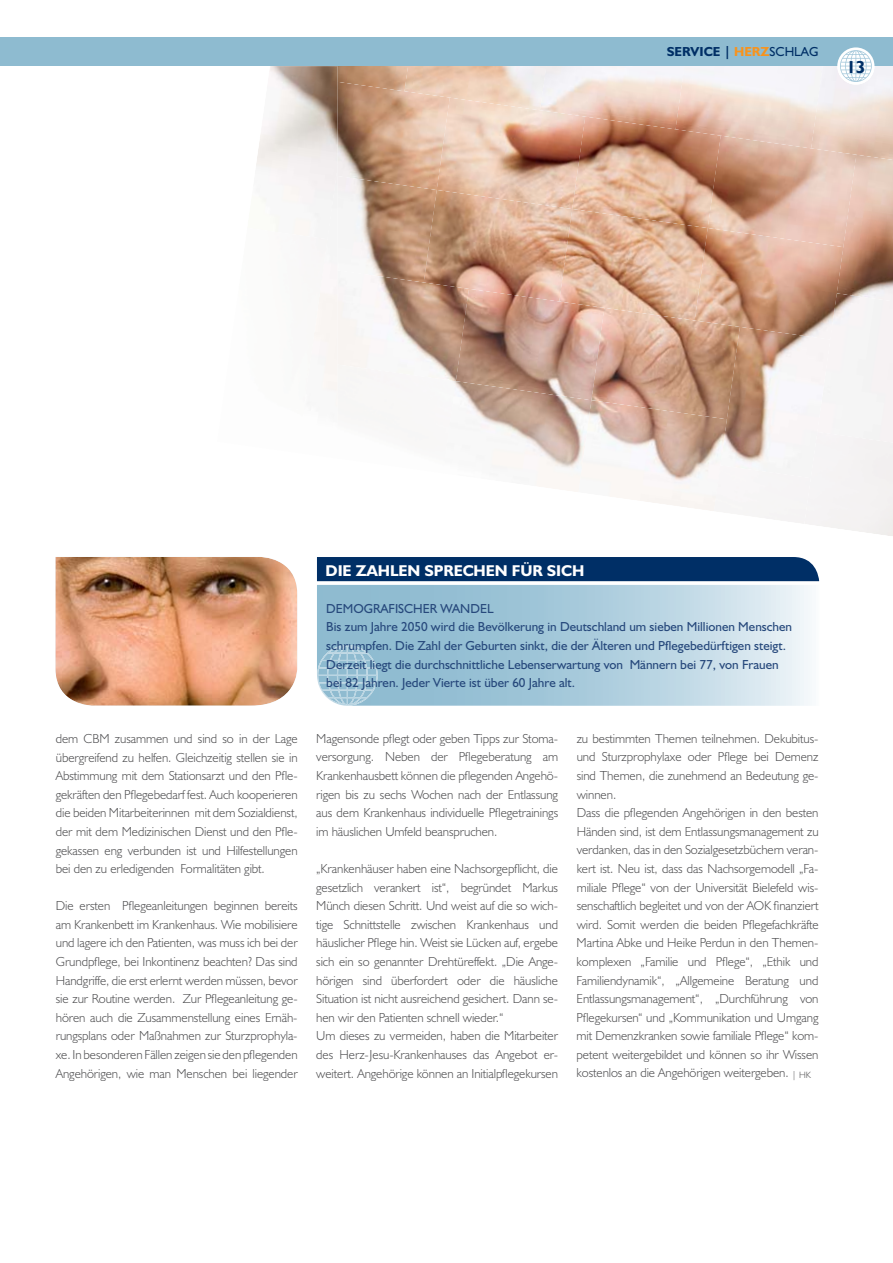
<style>
.page{position:relative;width:893px;height:1263px;background:#fff}
.page>*{position:absolute;margin:0;border:0;box-sizing:border-box;transform-origin:0 0}
.t1{font:700 17.55px "Humanist 521 BT";color:#002f66}
.t2{font:700 15.75px "Humanist 521 BT";letter-spacing:-.005em;color:#fff}
.t3{font:300 13.05px/18.6px "Humanist 521 BT";letter-spacing:-.005em;color:#4c4c4e;text-align:justify}
.t4{font:13.05px/18.6px "Humanist 521 BT";color:#27497c}
.t5{font:700 13.05px "Humanist 521 BT";color:#002f66}
.s1{color:#f7931d}
.s2{font-weight:400}
.s3{font-size:9.15px}
</style>
<div class="page">
<img style="left:337px;top:66px;width:67px;height:15px">
<img style="left:404px;top:66px;width:136px;height:31px">
<img style="left:540px;top:66px;width:135px;height:51px">
<img style="left:337px;top:81px;width:113px;height:94px">
<img style="left:436px;top:97px;width:149px;height:93px">
<img style="left:572px;top:117px;width:148px;height:92px">
<img style="left:707px;top:136px;width:149px;height:92px">
<img style="left:836px;top:155px;width:56px;height:138px">
<img style="left:337px;top:175px;width:100px;height:95px">
<img style="left:423px;top:190px;width:149px;height:99px">
<img style="left:559px;top:209px;width:148px;height:99px">
<img style="left:694px;top:228px;width:149px;height:99px">
<img style="left:817px;top:293px;width:75px;height:139px">
<img style="left:337px;top:270px;width:132px;height:94px">
<img style="left:456px;top:289px;width:148px;height:92px">
<img style="left:591px;top:308px;width:149px;height:92px">
<img style="left:720px;top:327px;width:110px;height:138px">
<img style="left:338px;top:364px;width:118px;height:17px">
<img style="left:452px;top:381px;width:139px;height:111px">
<img style="left:578px;top:400px;width:149px;height:111px">
<div style="left:804px;top:432px;width:88px;height:104px;background:#f4f2f3"></div>
<img style="left:713px;top:465px;width:98px;height:59px">
<div style="left:0;top:37px;width:892px;height:29px;background:#8ebbd0"></div>
<svg style="left:837px;top:47px;width:37px;height:38px"></svg>
<svg style="left:840px;top:50px;width:31px;height:32px"></svg>
<svg style="left:317px;top:585px;width:493px;height:121px;background:#afcede"></svg>
<svg style="left:317px;top:645px;width:61px;height:61px;background:#a5c8d9"></svg>
<div style="left:317px;top:557px;width:502px;height:24px;background:#002f66"></div>
<img style="left:256px;top:66px;width:81px;height:162px">
<div style="left:297px;top:153px;width:40px;height:238px;background:#f5f5f3"></div>
<img style="left:276px;top:228px;width:51px;height:163px">
<img style="left:55px;top:557px;width:243px;height:149px">
<p class="t5" style="left:666px;top:47px;width:153px">SERVICE | <span class="s1">HERZ</span><span class="s2">SCHLAG</span></p>
<h1 class="t1" style="left:846px;top:61px;width:21px">13</h1>
<p class="t3" style="left:56px;top:731px;width:243px">dem CBM zusammen und sind so in der Lage übergreifend zu helfen. Gleichzeitig stellen sie in Abstimmung mit dem Stationsarzt und den P-e&shy;gekräften den P-egebedarf fest. Auch kooperieren die beiden Mitarbeiterinnen mit dem Sozialdienst, der mit dem Medizinischen Dienst und den P-e&shy;gekassen eng verbunden ist und Hilfestellungen bei den zu erledigenden Formalitäten gibt.</p>
<p class="t3" style="left:56px;top:898px;width:243px">Die ersten P-egeanleitungen beginnen bereits am Krankenbett im Krankenhaus. Wie mobilisiere und lagere ich den Patienten, was muss ich bei der Grundp-ege, bei Inkontinenz beachten? Das sind Handgriffe, die erst erlernt werden müssen, bevor sie zur Routine werden. Zur P-egeanleitung ge&shy;hören auch die Zusammenstellung eines Ernäh - rungsplans oder Maßnahmen zur Sturzprophyla&shy;xe. In besonderen Fällen zeigen sie den p-egenden Angehörigen, wie man Menschen bei liegender</p>
<p class="t2" style="left:325px;top:565px;width:260px">DIE ZAHLEN SPRECHEN FÜR SICH</p>
<p class="t4" style="left:326px;top:601px;width:467px">DEMOGRAFISCHER WANDEL<br>Bis zum Jahre 2050 wird die Bevölkerung in Deutschland um sieben Millionen Menschen schrumpfen. Die Zahl der Geburten sinkt, die der Älteren und P-egebedürftigen steigt.<br>Derzeit liegt die durchschnittliche Lebenserwartung von Männern bei 77, von Frauen bei 82 Jahren. Jeder Vierte ist über 60 Jahre alt.</p>
<p class="t3" style="left:316px;top:731px;width:243px">Magensonde p-egt oder geben Tipps zur Stoma&shy;versorgung. Neben der P-egeberatung am Krankenhausbett können die p-egenden Angehö&shy;rigen bis zu sechs Wochen nach der Entlassung aus dem Krankenhaus individuelle P-egetrainings im häuslichen Umfeld beanspruchen.</p>
<p class="t3" style="left:316px;top:861px;width:243px;text-align:left">„Krankenhäuser haben eine Nachsorgep-icht, die gesetzlich verankert ist“, begründet Markus Münch diesen Schritt. Und weist auf die so wich&shy;tige Schnittstelle zwischen Krankenhaus und häus licher P-ege hin. Weist sie Lücken auf, ergebe sich ein so genannter Drehtüreffekt. „Die Ange&shy;hörigen sind überfordert oder die häusliche Situation ist nicht ausreichend gesichert. Dann se&shy;hen wir den Patienten schnell wieder.“<br>Um dieses zu vermeiden, haben die Mitarbeiter des Herz-Jesu-Krankenhauses das Angebot er&shy;weitert. Angehörige können an Initialp-egekursen</p>
<p class="t3" style="left:576px;top:731px;width:243px;text-align:left">zu bestimmten Themen teilnehmen. Dekubitus&shy;und Sturzprophylaxe oder P-ege bei Demenz sind Themen, die zunehmend an Bedeutung ge&shy;winnen.<br>Dass die p-egenden Angehörigen in den besten Händen sind, ist dem Entlassungsmanagement zu verdanken, das in den Sozialgesetzbüchern veran&shy;kert ist. Neu ist, dass das Nachsorgemodell „Fa - miliale P-ege“ von der Universität Bielefeld wis&shy;senschaftlich begleitet und von der AOK nanziert wird. Somit werden die beiden P-egefachkräfte Martina Abke und Heike Perdun in den Themen&shy;komplexen „Familie und P-ege“, „Ethik und Familiendynamik“, „Allgemeine Beratung und Entlassungsmanagement“, „Durchführung von P-egekursen“ und „Kommunikation und Umgang mit Demenzkranken sowie familiale P-ege“ kom&shy;petent weitergebildet und können so ihr Wissen kostenlos an die Angehörigen weitergeben. <span class="s3">| HK</span></p>
</div>
